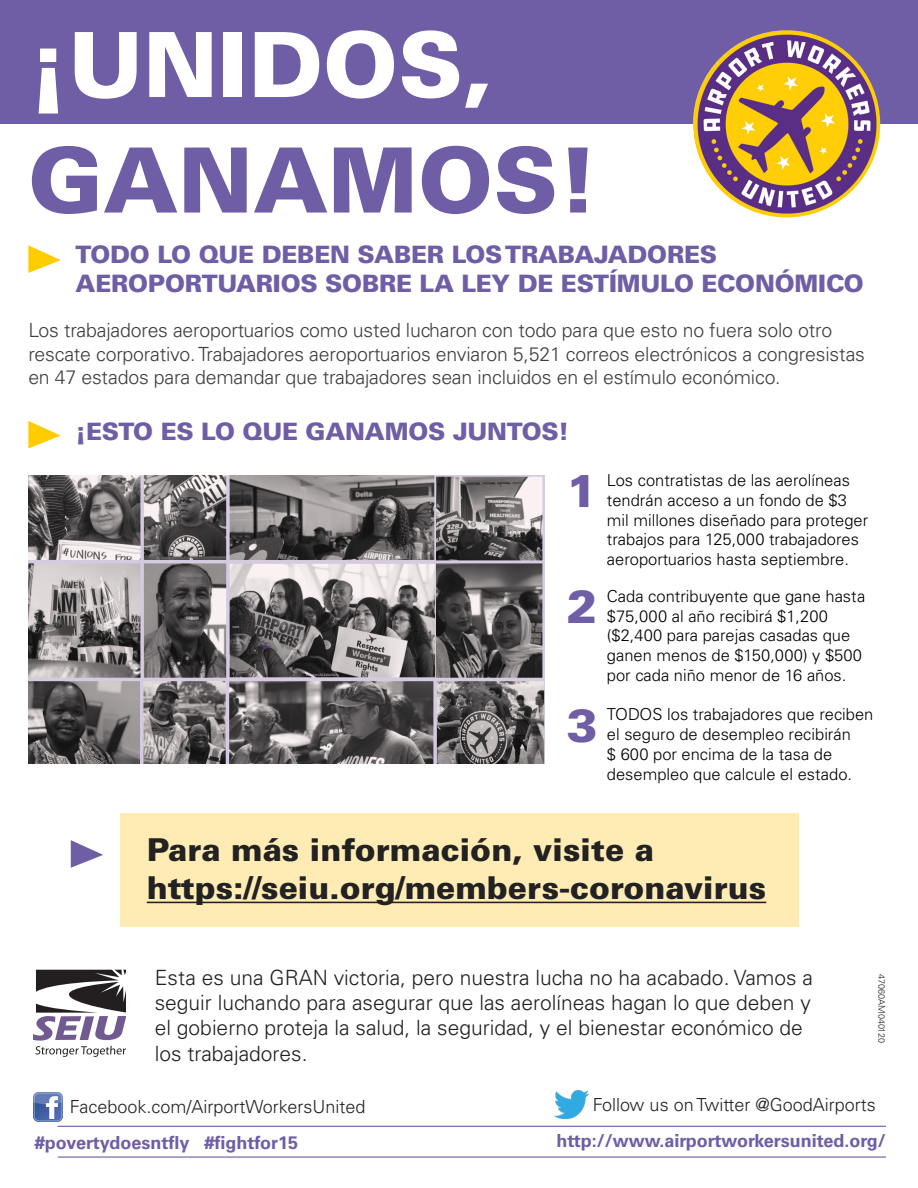
<style>
.page{position:relative;width:918px;height:1188px;background:#fff}
.page>*{position:absolute;margin:0;border:0;box-sizing:border-box;transform-origin:0 0}
.t1{font:900 90px "Univers LT Std";color:#fff}
.t2{font:900 90px "Univers LT Std";color:#6f5da5}
.t3{font:900 46.05px "Univers LT Std";color:#6f5da5}
.t4{font:900 31.5px "Univers LT Std";color:#222}
.t5{font:900 24px/28.8px "Univers LT Std";letter-spacing:-.01em;color:#6f5da5}
.t6{font:300 21px/25.2px "Univers LT Std";color:#231f20}
.t7{font:300 19.5px/23.4px "Univers LT Std";letter-spacing:-.01em;color:#3e3e3f}
.t8{font:700 18px "Univers LT Std";color:#6f5da5}
.t9{font:300 18px "Univers LT Std";color:#222}
.t10{font:300 16.5px/19.8px "Univers LT Std";color:#000}
.t11{font:300 9px "Univers LT Std";color:#231f20}
</style>
<div class="page">
<div style="left:120px;top:814px;width:678px;height:113px;background:#ffecb4"></div>
<div style="left:0;top:0;width:918px;height:124px;background:#6f5da5"></div>
<hr style="left:147px;top:902px;width:619px;height:1px;background:#222">
<hr style="left:58px;top:1126px;width:828px;height:1px;background:#6f5da5">
<hr style="left:58px;top:1156px;width:828px;height:2px;background:#6f5da5">
<img style="left:555px;top:1091px;width:33px;height:27px">
<img style="left:33px;top:1093px;width:29px;height:28px">
<img style="left:693px;top:30px;width:187px;height:187px;border-radius:94px">
<img style="left:28px;top:476px;width:516px;height:288px">
<svg style="left:33px;top:970px;width:93px;height:87px"></svg>
<svg style="left:28px;top:245px;width:33px;height:28px"></svg>
<svg style="left:28px;top:421px;width:33px;height:27px"></svg>
<svg style="left:71px;top:840px;width:32px;height:28px"></svg>
<p class="t1" style="left:28px;top:8px;width:466px">¡UNIDOS,</p>
<p class="t2" style="left:28px;top:124px;width:571px">GANAMOS!</p>
<p class="t5" style="left:76px;top:239px;width:790px">TODO LO QUE DEBEN SABER LOS TRABAJADORES<br>AEROPORTUARIOS SOBRE LA LEY DE ESTÍMULO ECONÓMICO</p>
<p class="t7" style="left:28px;top:319px;width:838px">Los trabajadores aeroportuarios como usted lucharon con todo para que esto no fuera solo otro rescate corporativo. Trabajadores aeroportuarios enviaron 5,521 correos electrónicos a congresistas en 47 estados para demandar que trabajadores sean incluidos en el estímulo económico.</p>
<p class="t5" style="left:76px;top:417px;width:495px">¡ESTO ES LO QUE GANAMOS JUNTOS!</p>
<p class="t3" style="left:567px;top:462px;width:32px">1</p>
<p class="t3" style="left:567px;top:578px;width:32px">2</p>
<p class="t3" style="left:567px;top:696px;width:32px">3</p>
<p class="t10" style="left:607px;top:470px;width:263px">Los contratistas de las aerolíneas tendrán acceso a un fondo de $3 mil millones diseñado para proteger trabajos para 125,000 trabajadores aeroportuarios hasta septiembre.</p>
<p class="t10" style="left:607px;top:586px;width:260px">Cada contribuyente que gane hasta $75,000 al año recibirá $1,200 ($2,400 para parejas casadas que ganen menos de $150,000) y $500 por cada niño menor de 16 años.</p>
<p class="t10" style="left:607px;top:705px;width:268px">TODOS los trabajadores que reciben el seguro de desempleo recibirán<br>$ 600 por encima de la tasa de desempleo que calcule el estado.</p>
<p class="t4" style="left:147px;top:830px;width:509px">Para más información, visite a</p>
<p class="t4" style="left:147px;top:868px;width:621px">https://seiu.org/members-coronavirus</p>
<p class="t6" style="left:155px;top:965px;width:660px">Esta es una GRAN victoria, pero nuestra lucha no ha acabado. Vamos a seguir luchando para asegurar que las aerolíneas hagan lo que deben y el gobierno proteja la salud, la seguridad, y el bienestar económico de los trabajadores.</p>
<p class="t11" style="left:887px;top:974px;width:70px;rotate:90deg">47060AM040120</p>
<p class="t9" style="left:70px;top:1095px;width:297px">Facebook.com/AirportWorkersUnited</p>
<p class="t8" style="left:35px;top:1132px;width:265px">#povertydoesntfly #fightfor15</p>
<p class="t9" style="left:593px;top:1094px;width:285px">Follow us on Twitter @GoodAirports</p>
<p class="t8" style="left:556px;top:1130px;width:331px">http://www.airportworkersunited.org/</p>
</div>
